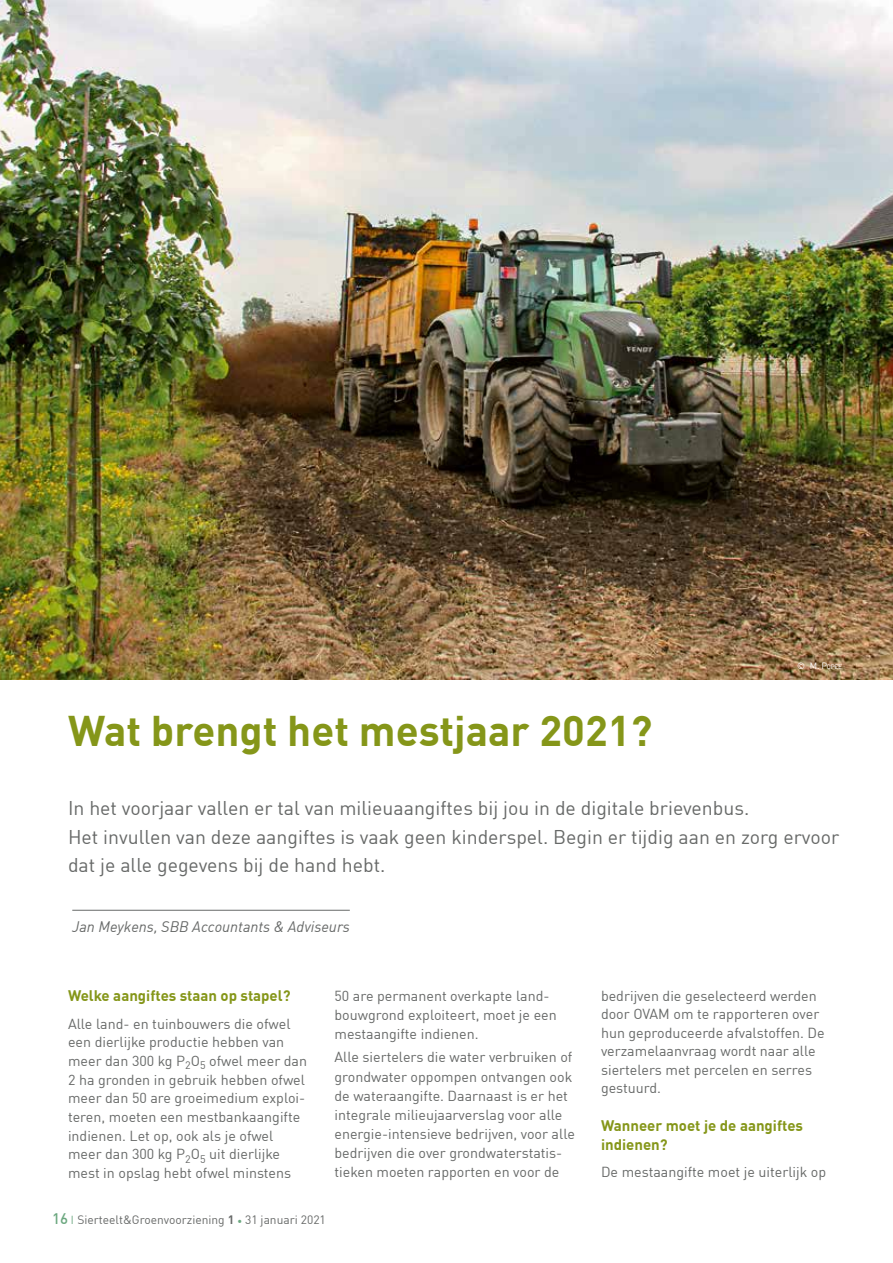
<style>
.page{position:relative;width:893px;height:1263px;background:#fff}
.page>*{position:absolute;margin:0;border:0;box-sizing:border-box;transform-origin:0 0}
.t1{font:700 42px "DIN Offc Pro";color:#859619}
.t2{font:19.5px/28.5px "DIN Offc Pro";color:#676968}
.t3{font:700 15px/19.2px "DIN Offc Pro";color:#859619}
.t4{font:italic 15px "DIN Offc Pro";color:#676968}
.t5{font:14.25px/18.6px "DIN Offc Pro";color:#676968}
.t6{font:12px "DIN Offc Pro";color:#676968}
.t7{font:9px "DIN Offc Pro";color:#fff}
.s1{font-size:6.3px}
.s2{font-weight:500;font-size:15px;color:#6ca880}
.s3{font-weight:700}
.s4{font-family:"Minion Pro";color:#6ca880}
</style>
<div class="page">
<hr style="left:72px;top:910px;width:278px;height:1px;background:#676968">
<img style="left:0;top:0;width:893px;height:679px">
<h1 class="t1" style="left:68px;top:696px;width:586px">Wat brengt het mestjaar 2021?</h1>
<p class="t7" style="left:797px;top:659px;width:46px">© M. P<span class="s1">OPEE</span></p>
<h2 class="t2" style="left:68px;top:792px;width:773px">In het voorjaar vallen er tal van milieuaangiftes bij jou in de digitale brievenbus.<br>Het invullen van deze aangiftes is vaak geen kinderspel. Begin er tijdig aan en zorg ervoor dat je alle gegevens bij de hand hebt.</h2>
<p class="t4" style="left:72px;top:914px;width:279px">Jan Meykens, SBB Accountants &amp; Adviseurs</p>
<p class="t3" style="left:68px;top:984px;width:224px">Welke aangiftes staan op stapel?</p>
<p class="t5" style="left:68px;top:1013px;width:241px">Alle land- en tuinbouwers die ofwel een dierlijke productie hebben van meer dan 300 kg P<sub>2</sub>O<sub>5</sub> ofwel meer dan 2 ha gronden in gebruik hebben ofwel meer dan 50 are groeimedium exploi&shy;teren, moeten een mestbankaangifte indienen. Let op, ook als je ofwel meer dan 300 kg P<sub>2</sub>O<sub>5</sub> uit dierlijke mest in opslag hebt ofwel minstens</p>
<p class="t5" style="left:334px;top:985px;width:224px;line-height:19px">50 are permanent overkapte land&shy;bouwgrond exploiteert, moet je een mestaangifte indienen.</p>
<p class="t5" style="left:334px;top:1046px;width:242px;line-height:19px">Alle siertelers die water verbruiken of grondwater oppompen ontvangen ook de wateraangifte. Daarnaast is er het integrale milieujaarverslag voor alle energie-intensieve bedrijven, voor alle bedrijven die over grondwaterstatis&shy;tieken moeten rapporten en voor de</p>
<p class="t6" style="left:52px;top:1210px;width:275px"><span class="s2">16</span> Sierteelt&amp;Groenvoorziening <span class="s3">1</span> <span class="s4">•</span> 31 januari 2021</p>
<p class="t5" style="left:601px;top:985px;width:225px">bedrijven die geselecteerd werden door OVAM om te rapporteren over hun geproduceerde afvalstoffen. De verzamelaanvraag wordt naar alle siertelers met percelen en serres gestuurd.</p>
<p class="t3" style="left:601px;top:1114px;width:204px">Wanneer moet je de aangiftes indienen?</p>
<p class="t5" style="left:601px;top:1161px;width:227px">De mestaangifte moet je uiterlijk op</p>
</div>
